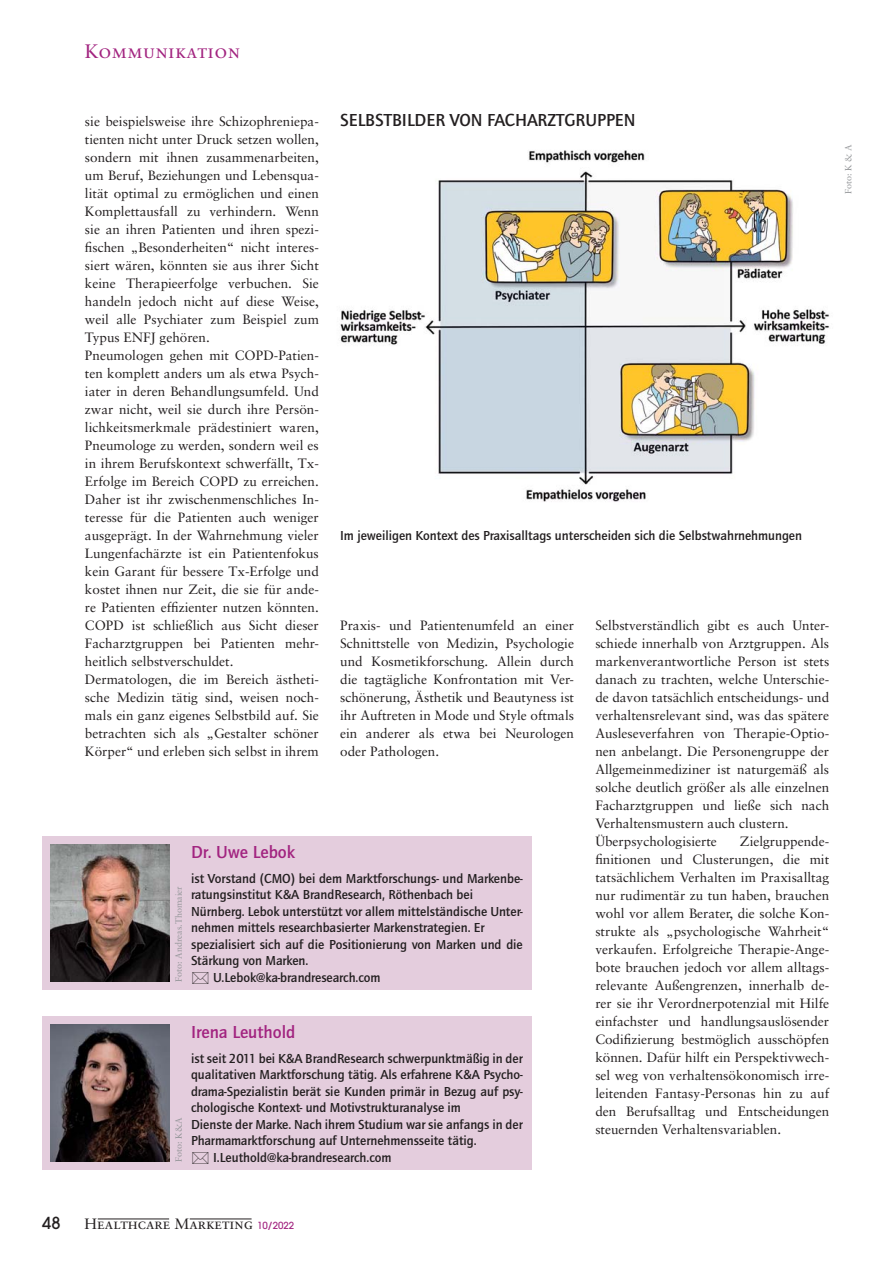
<style>
.page{position:relative;width:893px;height:1263px;background:#fff}
.page>*{position:absolute;margin:0;border:0;box-sizing:border-box;transform-origin:0 0}
.t1{font:19.5px "Sabon Roman SC";letter-spacing:.025em;color:#a22480}
.t2{font:500 18px "Quay Sans ITC Std";color:#231f20}
.t3{font:500 18px "Quay Sans ITC Std";color:#a22480}
.t4{font:500 16.5px "Avant Garde";color:#231f20}
.t5{font:15px "Sabon Roman SC";color:#231f20}
.t6{font:13.5px/18px "Sabon";color:#231f20}
.t7{font:500 13.5px/16.5px "Quay Sans ITC Std";color:#231f20}
.t8{font:9px "Sabon";color:#939598}
.s1{font-family:"Avant Garde";font-weight:500;font-size:9.75px;color:#a22480}
</style>
<div class="page">
<hr style="left:98px;top:1219px;width:71px;height:1px;background:#231f20">
<hr style="left:190px;top:1219px;width:62px;height:1px;background:#231f20">
<img style="left:340px;top:150px;width:489px;height:352px">
<div style="left:42px;top:1016px;width:489px;height:154px;background:#e4cddd"></div>
<img style="left:51px;top:1025px;width:119px;height:137px">
<div style="left:42px;top:836px;width:489px;height:154px;background:#e4cddd"></div>
<img style="left:51px;top:845px;width:119px;height:137px">
<p class="t1" style="left:85px;top:43px;width:156px">Kommunikation</p>
<p class="t2" style="left:340px;top:113px;width:297px">SELBSTBILDER VON FACHARZTGRUPPEN</p>
<p class="t6" style="left:85px;top:114px;width:235px">sie beispielsweise ihre Schizophreniepa&shy;tienten nicht unter Druck setzen wollen, sondern mit ihnen zusammenarbeiten, um Beruf, Beziehungen und Lebensqua&shy;lität optimal zu ermöglichen und einen Komplettausfall zu verhindern. Wenn sie an ihren Patienten und ihren spezi&shy;fischen „Besonderheiten“ nicht interes&shy;siert wären, könnten sie aus ihrer Sicht keine Therapieerfolge verbuchen. Sie handeln jedoch nicht auf diese Weise, weil alle Psychiater zum Beispiel zum Typus ENFJ gehören.<br>Pneumologen gehen mit COPD-Patien&shy;ten komplett anders um als etwa Psych&shy;iater in deren Behandlungsumfeld. Und zwar nicht, weil sie durch ihre Persön&shy;lichkeitsmerkmale prädestiniert waren, Pneumologe zu werden, sondern weil es in ihrem Berufskontext schwerfällt, Tx-Erfolge im Bereich COPD zu erreichen.<br>Daher ist ihr zwischenmenschliches In&shy;teresse für die Patienten auch weniger ausgeprägt. In der Wahrnehmung vieler Lungenfachärzte ist ein Patientenfokus kein Garant für bessere Tx-Erfolge und kostet ihnen nur Zeit, die sie für ande&shy;re Patienten effizienter nutzen könnten.<br>COPD ist schließlich aus Sicht dieser Facharztgruppen bei Patienten mehr&shy;heitlich selbstverschuldet.<br>Dermatologen, die im Bereich ästheti&shy;sche Medizin tätig sind, weisen noch&shy;mals ein ganz eigenes Selbstbild auf. Sie betrachten sich als „Gestalter schöner Körper“ und erleben sich selbst in ihrem</p>
<p class="t7" style="left:340px;top:528px;width:463px">Im jeweiligen Kontext des Praxisalltags unterscheiden sich die Selbstwahrnehmungen</p>
<p class="t6" style="left:340px;top:618px;width:235px;text-align:justify">Praxis- und Patientenumfeld an einer Schnittstelle von Medizin, Psychologie und Kosmetikforschung. Allein durch die tagtägliche Konfrontation mit Ver&shy;schönerung, Ästhetik und Beautyness ist ihr Auftreten in Mode und Style oftmals ein anderer als etwa bei Neurologen oder Pathologen.</p>
<p class="t6" style="left:595px;top:617px;width:235px">Selbstverständlich gibt es auch Unter&shy;schiede innerhalb von Arztgruppen. Als markenverantwortliche Person ist stets danach zu trachten, welche Unterschie&shy;de davon tatsächlich entscheidungs- und verhaltensrelevant sind, was das spätere Ausleseverfahren von Therapie-Optio&shy;nen anbelangt. Die Personengruppe der Allgemeinmediziner ist naturgemäß als solche deutlich größer als alle einzelnen Facharztgruppen und ließe sich nach Verhaltensmustern auch clustern.<br>Überpsychologisierte</p>
<p class="t6" style="left:595px;top:833px;width:235px;text-align:justify;text-indent:145px">Zielgruppende&shy;finitionen und Clusterungen, die mit tatsächlichem Verhalten im Praxisalltag nur rudimentär zu tun haben, brauchen wohl vor allem Berater, die solche Kon&shy;strukte als „psychologische Wahrheit“ verkaufen. Erfolgreiche Therapie-Ange&shy;bote brauchen jedoch vor allem alltags&shy;relevante Außengrenzen, innerhalb de&shy;rer sie ihr Verordnerpotenzial mit Hilfe einfachster und handlungsauslösender Codifizierung bestmöglich ausschöpfen können. Dafür hilft ein Perspektivwech&shy;sel weg von verhaltensökonomisch irre&shy;leitenden Fantasy-Personas hin zu auf den Berufsalltag und Entscheidungen steuernden Verhaltensvariablen.</p>
<p class="t3" style="left:191px;top:845px;width:105px">Dr. Uwe Lebok</p>
<p class="t7" style="left:191px;top:871px;width:333px">ist Vorstand (CMO) bei dem Marktforschungs- und Markenbe&shy;ratungsinstitut K&amp;A BrandResearch, Röthenbach bei Nürnberg. Lebok unterstützt vor allem mittelständische Unter&shy;nehmen mittels researchbasierter Markenstrategien. Er spezialisiert sich auf die Positionierung von Marken und die Stärkung von Marken.</p>
<p class="t8" style="left:175px;top:982px;width:97px;rotate:-90deg">Foto: Andreas.Thomaier</p>
<p class="t7" style="left:213px;top:970px;width:169px">U.Lebok@ka-brandresearch.com</p>
<p class="t3" style="left:191px;top:1025px;width:106px">Irena Leuthold</p>
<p class="t7" style="left:191px;top:1051px;width:333px">ist seit 2011 bei K&amp;A BrandResearch schwerpunktmäßig in der qualitativen Marktforschung tätig. Als erfahrene K&amp;A Psycho&shy;drama-Spezialistin berät sie Kunden primär in Bezug auf psy&shy;chologische Kontext- und Motivstrukturanalyse im<br>Dienste der Marke. Nach ihrem Studium war sie anfangs in der Pharmamarktforschung auf Unternehmensseite tätig.</p>
<p class="t8" style="left:175px;top:1162px;width:46px;rotate:-90deg">Foto: K&amp;A</p>
<p class="t7" style="left:213px;top:1150px;width:180px">I.Leuthold@ka-brandresearch.com</p>
<p class="t8" style="left:845px;top:194px;width:51px;rotate:-90deg">Foto: K &amp; A</p>
<p class="t4" style="left:42px;top:1217px;width:20px">48</p>
<p class="t5" style="left:85px;top:1218px;width:211px">Healthcare Marketing <span class="s1">10/2022</span></p>
</div>
